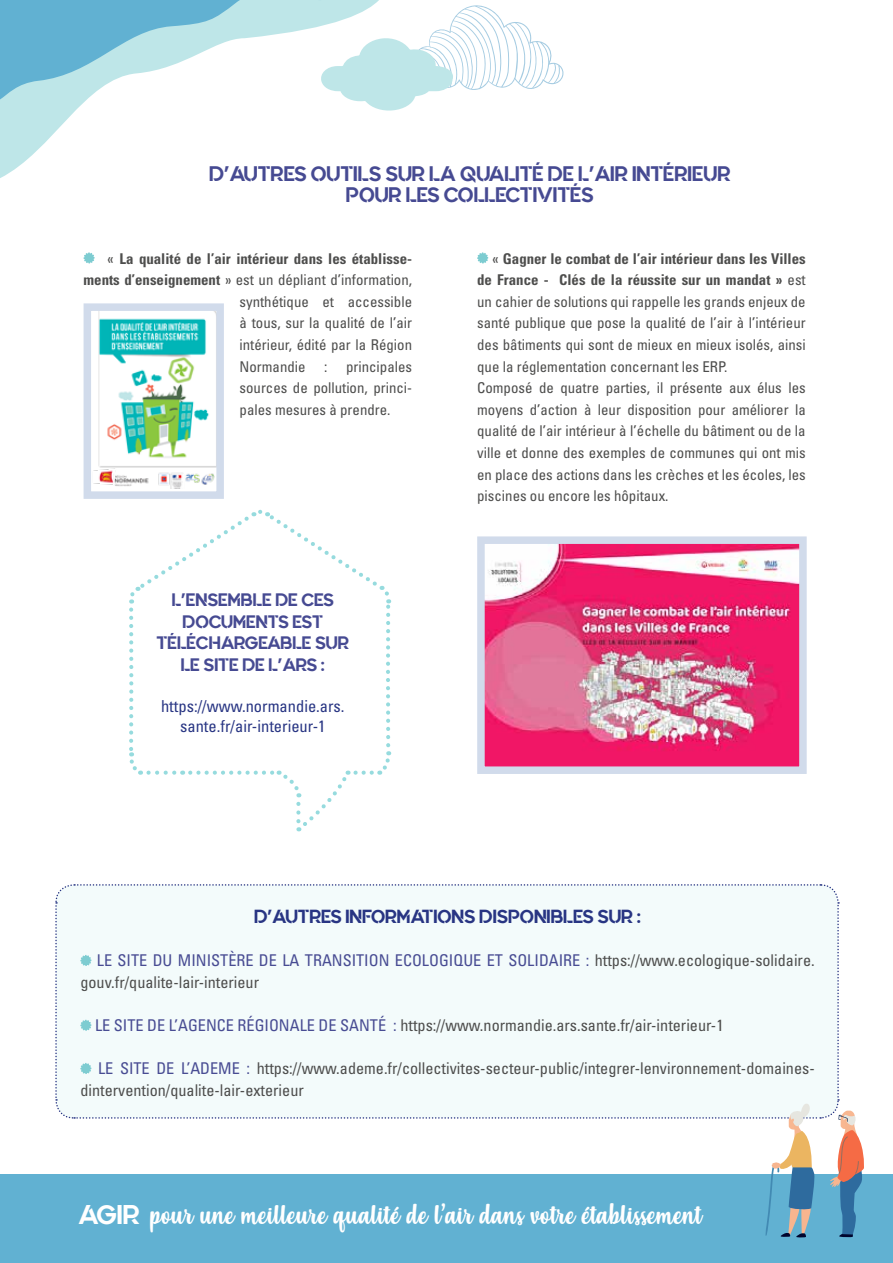
<style>
.page{position:relative;width:893px;height:1263px;background:#fff}
.page>*{position:absolute;margin:0;border:0;box-sizing:border-box;transform-origin:0 0}
.t1{font:27px "Misses";color:#fff}
.t2{font:21px/21.6px "Quantify";color:#464a92;text-align:center}
.t3{font:18.9px "Quantify";color:#283583}
.t4{font:18px/21.6px "Quantify";color:#464a92;text-align:center}
.t5{font:condensed 16.5px/19.8px "Univers LT Std";color:#283583;text-align:center}
.t6{font:condensed 16.2px/21.6px "Univers LT Std";color:#4d4d4c}
.t7{font:condensed 14.85px/21.6px "Univers LT Std";color:#4d4d4c;text-align:justify}
.t8{font:700 condensed 14.85px "Univers LT Std";color:#4d4d4c}
.s1{font-weight:400}
.s2{font-weight:700}
.s3{color:#484c93}
.s4{font-family:"Quantify"}
</style>
<div class="page">
<svg style="left:0;top:123px;width:64px;height:55px;fill:#bee6e8"></svg>
<div style="left:0;top:1174px;width:893px;height:89px;background:#61b1d2"></div>
<svg style="left:0;top:0;width:564px;height:123px"></svg>
<svg style="left:55px;top:884px;width:809px;height:354px"></svg>
<svg style="left:83px;top:252px;width:12px;height:12px"></svg>
<svg style="left:477px;top:252px;width:11px;height:12px"></svg>
<img style="left:93px;top:312px;width:122px;height:176px">
<div style="left:84px;top:303px;width:140px;height:196px;border:8px solid #d1dbeb"></div>
<img style="left:486px;top:545px;width:312px;height:220px">
<div style="left:477px;top:536px;width:330px;height:238px;border:8px solid #d1dbeb"></div>
<svg style="left:129px;top:509px;width:263px;height:322px"></svg>
<h2 class="t2" style="left:209px;top:163px;width:523px">D’AUTRES OUTILS SUR LA QUALITÉ DE L’AIR INTÉRIEUR<br>POUR LES COLLECTIVITÉS</h2>
<p class="t8" style="left:107px;top:249px;width:306px"><span class="s1">«</span> La qualité de l’air intérieur dans les établisse-</p>
<p class="t7" style="left:84px;top:269px;width:330px"><span class="s2">ments d’enseignement</span> » est un dépliant d’information,</p>
<p class="t7" style="left:240px;top:290px;width:174px">synthétique et accessible</p>
<p class="t7" style="left:240px;top:312px;width:174px">à tous, sur la qualité de l’air</p>
<p class="t7" style="left:240px;top:334px;width:174px">intérieur, édité par la Région</p>
<p class="t7" style="left:240px;top:355px;width:67px">Normandie</p>
<p class="t7" style="left:324px;top:355px;width:5px">:</p>
<p class="t7" style="left:240px;top:355px;width:174px;text-indent:107px">principales sources de pollution, princi&shy;pales mesures à prendre.</p>
<p class="t4" style="left:157px;top:589px;width:194px">L’ENSEMBLE DE CES<br>DOCUMENTS EST<br>TÉLÉCHARGEABLE SUR<br>LE SITE DE L’ARS :</p>
<p class="t5" style="left:161px;top:696px;width:185px">https://www.normandie.ars. sante.fr/air-interieur-1</p>
<p class="t7" style="left:477px;top:247px;width:330px;text-align:left;text-indent:15px">« <span class="s2">Gagner le combat de l’air intérieur dans les Villes de France - Clés de la réussite sur un mandat »</span> est un cahier de solutions qui rappelle les grands enjeux de santé publique que pose la qualité de l’air à l’intérieur des bâtiments qui sont de mieux en mieux isolés, ainsi que la réglementation concernant les ERP.<br>Composé de quatre parties, il présente aux élus les moyens d’action à leur disposition pour améliorer la qualité de l’air intérieur à l’échelle du bâtiment ou de la ville et donne des exemples de communes qui ont mis en place des actions dans les crèches et les écoles, les piscines ou encore les hôpitaux.</p>
<p class="t3" style="left:254px;top:905px;width:388px">D’AUTRES INFORMATIONS DISPONIBLES SUR :</p>
<p class="t6" style="left:80px;top:949px;width:736px;text-indent:16px"><span class="s3">LE SITE DU MINISTÈRE DE LA TRANSITION ECOLOGIQUE ET SOLIDAIRE :</span> https://www.ecologique-solidaire. gouv.fr/qualite-lair-interieur</p>
<p class="t6" style="left:95px;top:1014px;width:630px"><span class="s3">LE SITE DE L’AGENCE RÉGIONALE DE SANTÉ :</span> https://www.normandie.ars.sante.fr/air-interieur-1</p>
<p class="t6" style="left:80px;top:1057px;width:736px;text-indent:18px"><span class="s3">LE SITE DE L’ADEME :</span> https://www.ademe.fr/collectivites-secteur-public/integrer-lenvironnement-domaines&shy;dintervention/qualite-lair-exterieur</p>
<h1 class="t1" style="left:78px;top:1197px;width:626px"><span class="s4">AGIR</span> pour une meilleure qualité de l’air dans votre établissement</h1>
</div>
